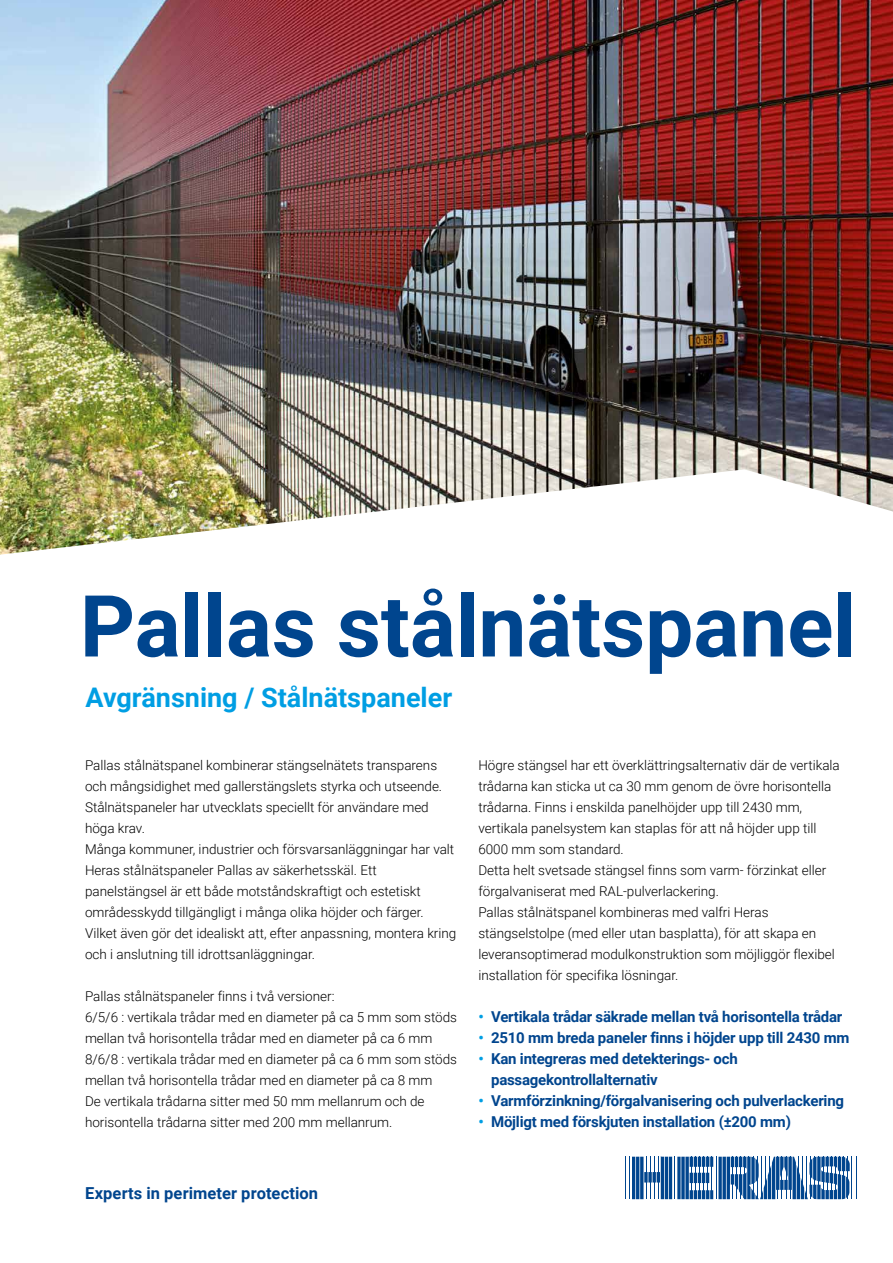
<style>
.page{position:relative;width:893px;height:1263px;background:#fff}
.page>*{position:absolute;margin:0;border:0;box-sizing:border-box;transform-origin:0 0}
.t1{font:700 85.65px "Roboto";color:#00458e}
.t2{font:700 27px "Roboto";color:#009ee3}
.t3{font:700 16.5px "Roboto";letter-spacing:.005em;color:#00458e}
.t4{font:700 15px/21px "Roboto";letter-spacing:-.015em;color:#00458e}
.t5{font:300 13.5px/21px "Roboto";color:#000}
.s1{color:#009ee3}
</style>
<div class="page">
<img style="left:0;top:0;width:893px;height:555px">
<hr style="left:625px;top:1157px;width:1px;height:42px;background:#00458e">
<hr style="left:629px;top:1157px;width:1px;height:42px;background:#00458e">
<hr style="left:646px;top:1157px;width:1px;height:42px;background:#00458e">
<hr style="left:650px;top:1157px;width:1px;height:42px;background:#00458e">
<hr style="left:654px;top:1157px;width:1px;height:42px;background:#00458e">
<hr style="left:658px;top:1157px;width:1px;height:42px;background:#00458e">
<hr style="left:674px;top:1157px;width:1px;height:42px;background:#00458e">
<hr style="left:852px;top:1157px;width:1px;height:42px;background:#00458e">
<hr style="left:856px;top:1157px;width:1px;height:42px;background:#00458e">
<hr style="left:669px;top:1157px;width:3px;height:42px;background:#00458e">
<hr style="left:665px;top:1157px;width:3px;height:42px;background:#00458e">
<hr style="left:661px;top:1157px;width:3px;height:42px;background:#00458e">
<hr style="left:640px;top:1157px;width:3px;height:42px;background:#00458e">
<hr style="left:636px;top:1157px;width:3px;height:42px;background:#00458e">
<hr style="left:632px;top:1157px;width:3px;height:42px;background:#00458e">
<svg style="left:657px;top:1172px;width:3px;height:10px"></svg>
<svg style="left:652px;top:1172px;width:4px;height:10px"></svg>
<svg style="left:648px;top:1172px;width:4px;height:10px"></svg>
<svg style="left:644px;top:1172px;width:4px;height:10px"></svg>
<svg style="left:685px;top:1157px;width:4px;height:42px"></svg>
<svg style="left:681px;top:1157px;width:4px;height:42px"></svg>
<svg style="left:677px;top:1157px;width:4px;height:42px"></svg>
<svg style="left:690px;top:1157px;width:160px;height:42px"></svg>
<h1 class="t1" style="left:80px;top:566px;width:778px">Pallas stålnätspanel</h1>
<h2 class="t2" style="left:86px;top:679px;width:368px">Avgränsning / Stålnätspaneler</h2>
<p class="t5" style="left:85px;top:754px;width:373px">Pallas stålnätspanel kombinerar stängselnätets transparens och mångsidighet med gallerstängslets styrka och utseende.<br>Stålnätspaneler har utvecklats speciellt för användare med höga krav.<br>Många kommuner, industrier och försvarsanläggningar har valt Heras stålnätspaneler Pallas av säkerhetsskäl. Ett panelstängsel är ett både motståndskraftigt och estetiskt områdesskydd tillgängligt i många olika höjder och färger.<br>Vilket även gör det idealiskt att, efter anpassning, montera kring och i anslutning till idrottsanläggningar.</p>
<p class="t5" style="left:85px;top:985px;width:374px">Pallas stålnätspaneler finns i två versioner:<br>6/5/6 : vertikala trådar med en diameter på ca 5 mm som stöds mellan två horisontella trådar med en diameter på ca 6 mm 8/6/8 : vertikala trådar med en diameter på ca 6 mm som stöds mellan två horisontella trådar med en diameter på ca 8 mm<br>De vertikala trådarna sitter med 50 mm mellanrum och de horisontella trådarna sitter med 200 mm mellanrum.</p>
<p class="t5" style="left:478px;top:754px;width:363px">Högre stängsel har ett överklättringsalternativ där de vertikala trådarna kan sticka ut ca 30 mm genom de övre horisontella trådarna. Finns i enskilda panelhöjder upp till 2430 mm, vertikala panelsystem kan staplas för att nå höjder upp till 6000 mm som standard.<br>Detta helt svetsade stängsel finns som varm- förzinkat eller förgalvaniserat med RAL-pulverlackering.<br>Pallas stålnätspanel kombineras med valfri Heras stängselstolpe (med eller utan basplatta), för att skapa en leveransoptimerad modulkonstruktion som möjliggör flexibel installation för specifika lösningar.</p>
<p class="t4" style="left:478px;top:1005px;width:365px"><span class="s1">•</span> Vertikala trådar säkrade mellan två horisontella trådar</p>
<p class="t4" style="left:478px;top:1026px;width:373px"><span class="s1">•</span> 2510 mm breda paneler finns i höjder upp till 2430 mm</p>
<p class="t4" style="left:491px;top:1047px;width:248px;text-indent:-13px"><span class="s1">•</span> Kan integreras med detekterings- och passagekontrollalternativ</p>
<p class="t4" style="left:478px;top:1089px;width:367px"><span class="s1">•</span> Varmförzinkning/förgalvanisering och pulverlackering</p>
<p class="t4" style="left:478px;top:1110px;width:314px"><span class="s1">•</span> Möjligt med förskjuten installation (±200 mm)</p>
<p class="t3" style="left:85px;top:1181px;width:235px">Experts in perimeter protection</p>
</div>
